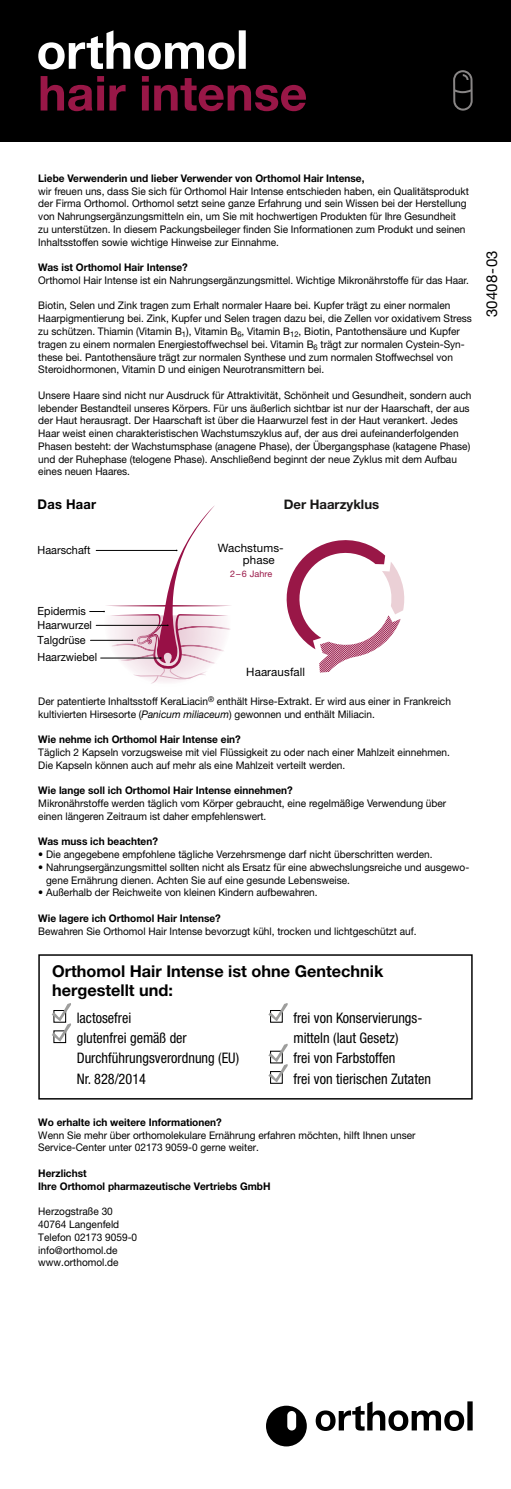
<style>
.page{position:relative;width:511px;height:1489px;background:#fff}
.page>*{position:absolute;margin:0;border:0;box-sizing:border-box;transform-origin:0 0}
.t1{font:700 16.35px/18.3px "Helvetica Neue LT Pro";color:#000}
.t2{font:15px "Helvetica Neue LT Pro";letter-spacing:.025em;color:#000}
.t3{font:condensed 14.55px/20.4px "Helvetica Neue LT Pro";color:#000}
.t4{font:700 13.5px "Helvetica Neue LT Pro";letter-spacing:.02em;color:#000;scale:.96 1}
.t5{font:700 13.2px "Helvetica Neue LT Pro";color:#181716}
.t6{font:11.55px/12px "Helvetica Neue LT Pro";letter-spacing:.01em;color:#000}
.t7{font:11.25px "Helvetica Neue LT Pro";color:#000;scale:.96 1}
.t8{font:10.5px/12.8px "Helvetica Neue LT Pro";color:#000;scale:.96 1}
.t9{font:700 10.5px/12.8px "Helvetica Neue LT Pro";color:#000;scale:.96 1}
.t10{font:9px "Helvetica Neue LT Pro";letter-spacing:.005em;color:#991747}
.s1{font-style:italic}
</style>
<div class="page">
<div style="left:0;top:0;width:510px;height:142px;background:#000"></div>
<svg style="left:266px;top:1405px;width:40px;height:41px"></svg>
<svg style="left:315px;top:1401px;width:149px;height:29px"></svg>
<div style="left:467px;top:1401px;width:5px;height:29px;background:#000"></div>
<svg style="left:453px;top:70px;width:19px;height:41px"></svg>
<svg style="left:38px;top:30px;width:196px;height:39px"></svg>
<div style="left:238px;top:30px;width:7px;height:39px;background:#fff"></div>
<svg style="left:41px;top:76px;width:84px;height:35px"></svg>
<svg style="left:142px;top:76px;width:164px;height:35px"></svg>
<div style="left:38px;top:954px;width:434px;height:145px;border:1px solid #000"></div>
<svg style="left:268px;top:1003px;width:20px;height:18px"></svg>
<svg style="left:268px;top:1043px;width:20px;height:39px"></svg>
<div style="left:53px;top:1030px;width:13px;height:13px;border:1px solid #000"></div>
<svg style="left:51px;top:1003px;width:20px;height:38px"></svg>
<svg style="left:90px;top:505px;width:141px;height:179px"></svg>
<svg style="left:286px;top:540px;width:118px;height:132px"></svg>
<p class="t9" style="left:38px;top:171px;width:341px">Liebe Verwenderin und lieber Verwender von Orthomol Hair Intense,</p>
<p class="t8" style="left:38px;top:184px;width:449px">wir freuen uns, dass Sie sich für Orthomol Hair Intense entschieden haben, ein Qualitätsprodukt der Firma Orthomol. Orthomol setzt seine ganze Erfahrung und sein Wissen bei der Herstellung von Nahrungsergänzungsmitteln ein, um Sie mit hochwertigen Produkten für Ihre Gesundheit zu unterstützen. In diesem Packungsbeileger finden Sie Informationen zum Produkt und seinen Inhaltsstoffen sowie wichtige Hinweise zur Einnahme.</p>
<p class="t9" style="left:38px;top:261px;width:157px">Was ist Orthomol Hair Intense?</p>
<p class="t8" style="left:38px;top:273px;width:449px">Orthomol Hair Intense ist ein Nahrungsergänzungsmittel. Wichtige Mikronährstoffe für das Haar.</p>
<p class="t8" style="left:38px;top:299px;width:452px">Biotin, Selen und Zink tragen zum Erhalt normaler Haare bei. Kupfer trägt zu einer normalen Haarpigmentierung bei. Zink, Kupfer und Selen tragen dazu bei, die Zellen vor oxidativem Stress zu schützen. Thiamin (Vitamin B<sub>1</sub>), Vitamin B<sub>6</sub>, Vitamin B<sub>12</sub>, Biotin, Pantothensäure und Kupfer tragen zu einem normalen Energiestoffwechsel bei. Vitamin B<sub>6</sub> trägt zur normalen Cystein-Syn&shy;these bei. Pantothensäure trägt zur normalen Synthese und zum normalen Stoffwechsel von Steroidhormonen, Vitamin D und einigen Neurotransmittern bei.</p>
<p class="t8" style="left:38px;top:388px;width:452px">Unsere Haare sind nicht nur Ausdruck für Attraktivität, Schönheit und Gesundheit, sondern auch lebender Bestandteil unseres Körpers. Für uns äußerlich sichtbar ist nur der Haarschaft, der aus der Haut herausragt. Der Haarschaft ist über die Haarwurzel fest in der Haut verankert. Jedes Haar weist einen charakteristischen Wachstumszyklus auf, der aus drei aufeinanderfolgenden Phasen besteht: der Wachstumsphase (anagene Phase), der Übergangsphase (katagene Phase) und der Ruhephase (telogene Phase). Anschließend beginnt der neue Zyklus mit dem Aufbau eines neuen Haares.</p>
<p class="t4" style="left:38px;top:496px;width:63px">Das Haar</p>
<p class="t7" style="left:38px;top:542px;width:56px">Haarschaft</p>
<p class="t7" style="left:38px;top:603px;width:52px">Epidermis</p>
<p class="t7" style="left:38px;top:632px;width:51px">Talgdrüse</p>
<p class="t7" style="left:38px;top:618px;width:58px">Haarwurzel</p>
<p class="t7" style="left:38px;top:650px;width:63px">Haarzwiebel</p>
<p class="t5" style="left:283px;top:496px;width:97px">Der Haarzyklus</p>
<p class="t6" style="left:243px;top:542px;width:42px;text-indent:-25px">Wachstums&shy;phase</p>
<p class="t10" style="left:230px;top:568px;width:44px">2–6 Jahre</p>
<p class="t6" style="left:246px;top:665px;width:60px">Haarausfall</p>
<p class="t8" style="left:38px;top:694px;width:431px">Der patentierte Inhaltsstoff KeraLiacin<sup>®</sup> enthält Hirse-Extrakt. Er wird aus einer in Frankreich kultivierten Hirsesorte (<span class="s1">Panicum miliaceum</span>) gewonnen und enthält Miliacin.</p>
<p class="t9" style="left:38px;top:732px;width:212px">Wie nehme ich Orthomol Hair Intense ein?</p>
<p class="t8" style="left:38px;top:745px;width:430px">Täglich 2 Kapseln vorzugsweise mit viel Flüssigkeit zu oder nach einer Mahlzeit einnehmen.<br>Die Kapseln können auch auf mehr als eine Mahlzeit verteilt werden.</p>
<p class="t9" style="left:38px;top:783px;width:266px">Wie lange soll ich Orthomol Hair Intense einnehmen?</p>
<p class="t8" style="left:38px;top:796px;width:426px">Mikronährstoffe werden täglich vom Körper gebraucht, eine regelmäßige Verwendung über einen längeren Zeitraum ist daher empfehlenswert.</p>
<p class="t9" style="left:38px;top:834px;width:126px">Was muss ich beachten?</p>
<p class="t8" style="left:38px;top:847px;width:412px">• Die angegebene empfohlene tägliche Verzehrsmenge darf nicht überschritten werden.</p>
<p class="t8" style="left:46px;top:860px;width:442px;text-indent:-8px">• Nahrungsergänzungsmittel sollten nicht als Ersatz für eine abwechslungsreiche und ausgewo&shy;gene Ernährung dienen. Achten Sie auf eine gesunde Lebensweise.</p>
<p class="t8" style="left:38px;top:885px;width:292px">• Außerhalb der Reichweite von kleinen Kindern aufbewahren.</p>
<p class="t9" style="left:38px;top:911px;width:191px">Wie lagere ich Orthomol Hair Intense?</p>
<p class="t8" style="left:38px;top:924px;width:395px">Bewahren Sie Orthomol Hair Intense bevorzugt kühl, trocken und lichtgeschützt auf.</p>
<h1 class="t1" style="left:52px;top:961px;width:332px">Orthomol Hair Intense ist ohne Gentechnik hergestellt und:</h1>
<h3 class="t3" style="left:293px;top:1007px;width:139px">frei von Konservierungs&shy;mitteln (laut Gesetz)<br>frei von Farbstoffen<br>frei von tierischen Zutaten</h3>
<h3 class="t3" style="left:77px;top:1007px;width:164px">lactosefrei<br>glutenfrei gemäß der<br>Durchführungsverordnung (EU)<br>Nr. 828/2014</h3>
<p class="t9" style="left:38px;top:1115px;width:192px">Wo erhalte ich weitere Informationen?</p>
<p class="t8" style="left:38px;top:1128px;width:394px">Wenn Sie mehr über orthomolekulare Ernährung erfahren möchten, hilft Ihnen unser<br>Service-Center unter 02173 9059-0 gerne weiter.</p>
<p class="t9" style="left:38px;top:1166px;width:243px">Herzlichst<br>Ihre Orthomol pharmazeutische Vertriebs GmbH</p>
<p class="t8" style="left:38px;top:1204px;width:104px">Herzogstraße 30<br>40764 Langenfeld<br>Telefon 02173 9059-0 info@orthomol.de www.orthomol.de</p>
<h2 class="t2" style="left:482px;top:317px;width:69px;rotate:-90deg">30408-03</h2>
</div>
